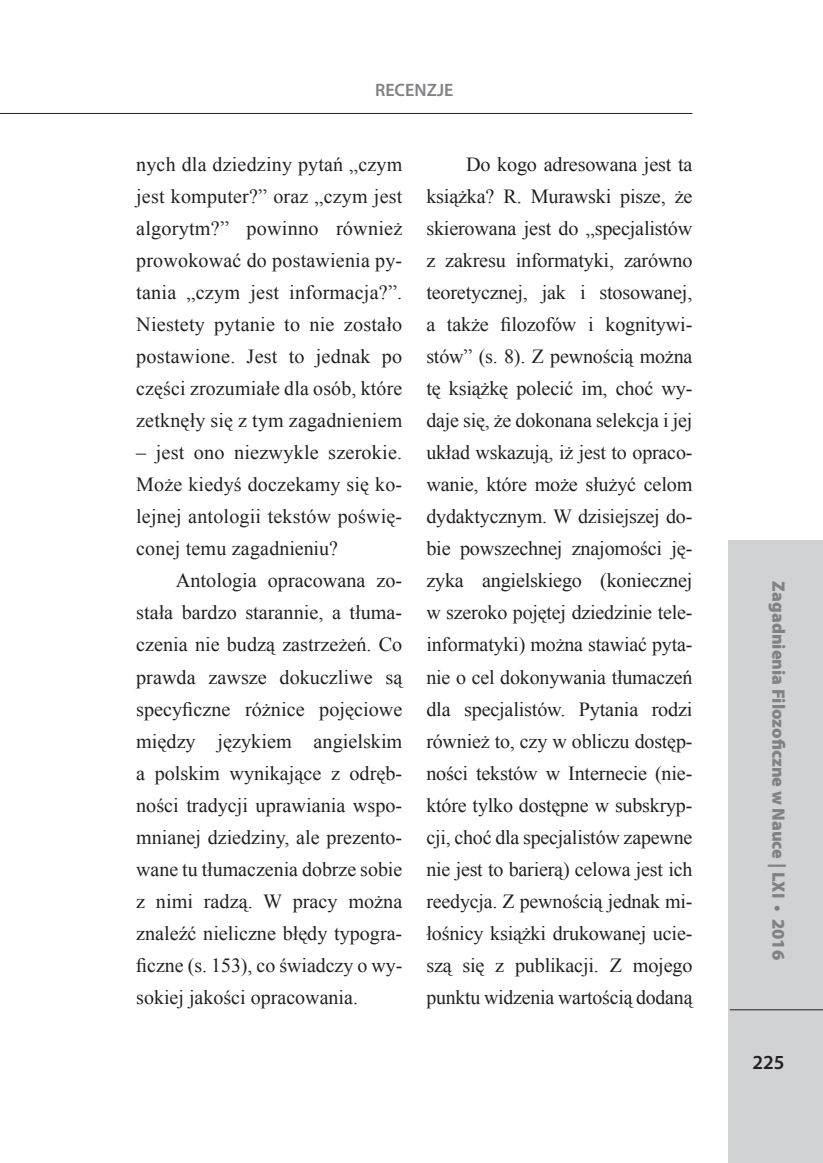
<style>
.page{position:relative;width:823px;height:1163px;background:#fff}
.page>*{position:absolute;margin:0;border:0;box-sizing:border-box;transform-origin:0 0}
.Tekst_recenzje_ZF{font:20px/32px "Times New Roman";color:#231f20;text-align:justify}
.t1{font:600 20px "Myriad Pro";color:#231f20}
.t2{font:900 18px "Myriad Pro";color:#808285}
.t3{font:600 18px "Myriad Pro";color:#808285}
</style>
<div class="page">
<div style="left:727px;top:540px;width:95px;height:622px;background:#d1d2d4"></div>
<hr style="left:0;top:113px;width:692px;height:1px;background:#231f20">
<hr style="left:729px;top:1009px;width:93px;height:1px;background:#231f20">
<p class="t3" style="left:375px;top:79px;width:80px">RECENZJE</p>
<p class="Tekst_recenzje_ZF" style="left:136px;top:148px;width:267px">nych dla dziedziny pytań „czym jest komputer?” oraz „czym jest algorytm?” powinno również prowokować do postawienia py&shy;tania „czym jest informacja?”.<br>Niestety pytanie to nie zostało postawione. Jest to jednak po części zrozumiałe dla osób, które zetknęły się z tym zagadnieniem</p>
<p class="Tekst_recenzje_ZF" style="left:136px;top:436px;width:267px">– jest ono niezwykle szerokie.<br>Może kiedyś doczekamy się ko&shy;lejnej antologii tekstów poświę&shy;conej temu zagadnieniu?</p>
<p class="Tekst_recenzje_ZF" style="left:136px;top:564px;width:267px;text-indent:40px">Antologia opracowana zo&shy;stała bardzo starannie, a tłuma&shy;czenia nie budzą zastrzeżeń. Co prawda zawsze dokuczliwe są specyficzne różnice pojęciowe między językiem angielskim a polskim wynikające z odręb&shy;ności tradycji uprawiania wspo&shy;mnianej dziedziny, ale prezento&shy;wane tu tłumaczenia dobrze sobie z nimi radzą. W pracy można znaleźć nieliczne błędy typogra&shy;ficzne (s. 153), co świadczy o wy&shy;sokiej jakości opracowania.</p>
<p class="Tekst_recenzje_ZF" style="left:426px;top:148px;width:267px;text-indent:40px">Do kogo adresowana jest ta książka? R. Murawski pisze, że skierowana jest do „specjalistów z zakresu informatyki, zarówno teoretycznej, jak i stosowanej, a także filozofów i kognitywi&shy;stów” (s. 8). Z pewnością można tę książkę polecić im, choć wy&shy;daje się, że dokonana selekcja i jej układ wskazują, iż jest to opraco&shy;wanie, które może służyć celom dydaktycznym. W dzisiejszej do&shy;bie powszechnej znajomości ję&shy;zyka angielskiego (koniecznej w szeroko pojętej dziedzinie tele&shy;informatyki) można stawiać pyta&shy;nie o cel dokonywania tłumaczeń dla specjalistów. Pytania rodzi również to, czy w obliczu dostęp&shy;ności tekstów w Internecie (nie&shy;które tylko dostępne w subskryp&shy;cji, choć dla specjalistów zapewne nie jest to barierą) celowa jest ich reedycja. Z pewnością jednak mi&shy;łośnicy książki drukowanej ucie&shy;szą się z publikacji. Z mojego punktu widzenia wartością dodaną</p>
<p class="t2" style="left:790px;top:581px;width:380px;rotate:90deg">Zagadnienia Filozoficzne w Nauce | LXI • 2016</p>
<p class="t1" style="left:752px;top:1049px;width:34px">225</p>
</div>
